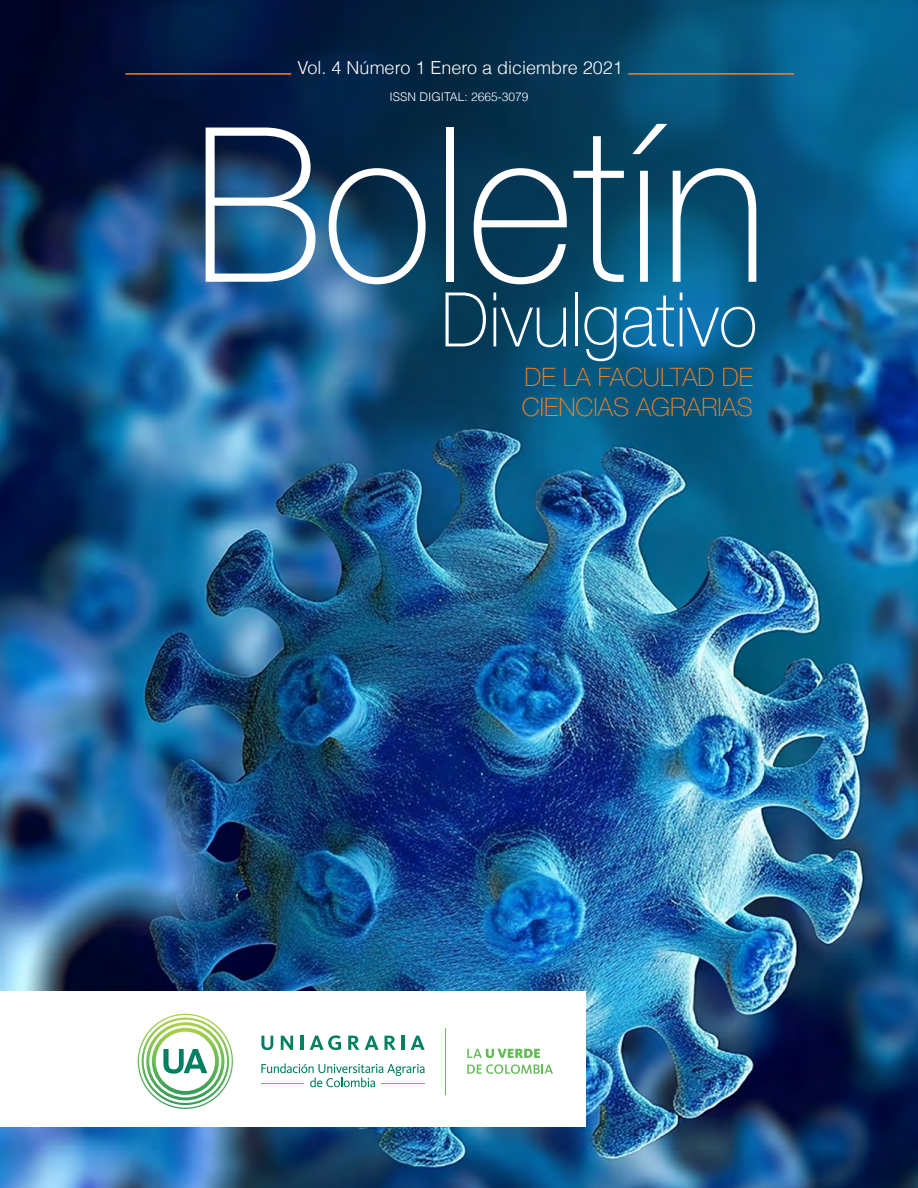
<style>
.page{position:relative;width:918px;height:1188px;background:#fff}
.page>*{position:absolute;margin:0;border:0;box-sizing:border-box;transform-origin:0 0}
.t1{font:100 216px "Helvetica Neue";color:#fff;scale:.95 1}
.t2{font:100 75.45px "Helvetica Neue";color:#fff;scale:.95 1}
.t3{font:100 25.5px/30.6px "Helvetica Neue";color:#f5821f}
.t4{font:300 18px "Helvetica LT";color:#fff}
.t5{font:300 12px "Helvetica LT";color:#fff}
</style>
<div class="page">
<img style="left:0;top:0;width:918px;height:1188px">
<hr style="left:125px;top:73px;width:166px;height:2px;background:#f5821f">
<hr style="left:628px;top:73px;width:166px;height:2px;background:#f5821f">
<div style="left:0;top:992px;width:585px;height:135px;background:#fff"></div>
<svg style="left:467px;top:1049px;width:73px;height:9px"></svg>
<svg style="left:467px;top:1064px;width:86px;height:10px"></svg>
<hr style="left:446px;top:1028px;width:1px;height:67px;background:#63bc55">
<svg style="left:261px;top:1036px;width:12px;height:14px"></svg>
<svg style="left:281px;top:1036px;width:12px;height:14px"></svg>
<hr style="left:301px;top:1036px;width:3px;height:14px;background:#008060">
<svg style="left:310px;top:1035px;width:31px;height:15px"></svg>
<svg style="left:348px;top:1036px;width:11px;height:14px"></svg>
<svg style="left:365px;top:1036px;width:14px;height:14px"></svg>
<svg style="left:385px;top:1036px;width:11px;height:14px"></svg>
<hr style="left:402px;top:1036px;width:3px;height:14px;background:#008060">
<svg style="left:411px;top:1036px;width:14px;height:14px"></svg>
<svg style="left:261px;top:1063px;width:164px;height:24px"></svg>
<svg style="left:138px;top:1014px;width:95px;height:95px"></svg>
<p class="t4" style="left:298px;top:57px;width:327px">Vol. 4 Número 1 Enero a diciembre 2021</p>
<p class="t5" style="left:390px;top:89px;width:140px">ISSN DIGITAL: 2665-3079</p>
<h1 class="t1" style="left:193px;top:82px;width:607px">Boletín</h1>
<h2 class="t2" style="left:441px;top:276px;width:335px">Divulgativo</h2>
<h3 class="t3" style="left:522px;top:361px;width:233px">DE LA FACULTAD DE<br>CIENCIAS AGRARIAS</h3>
</div>
